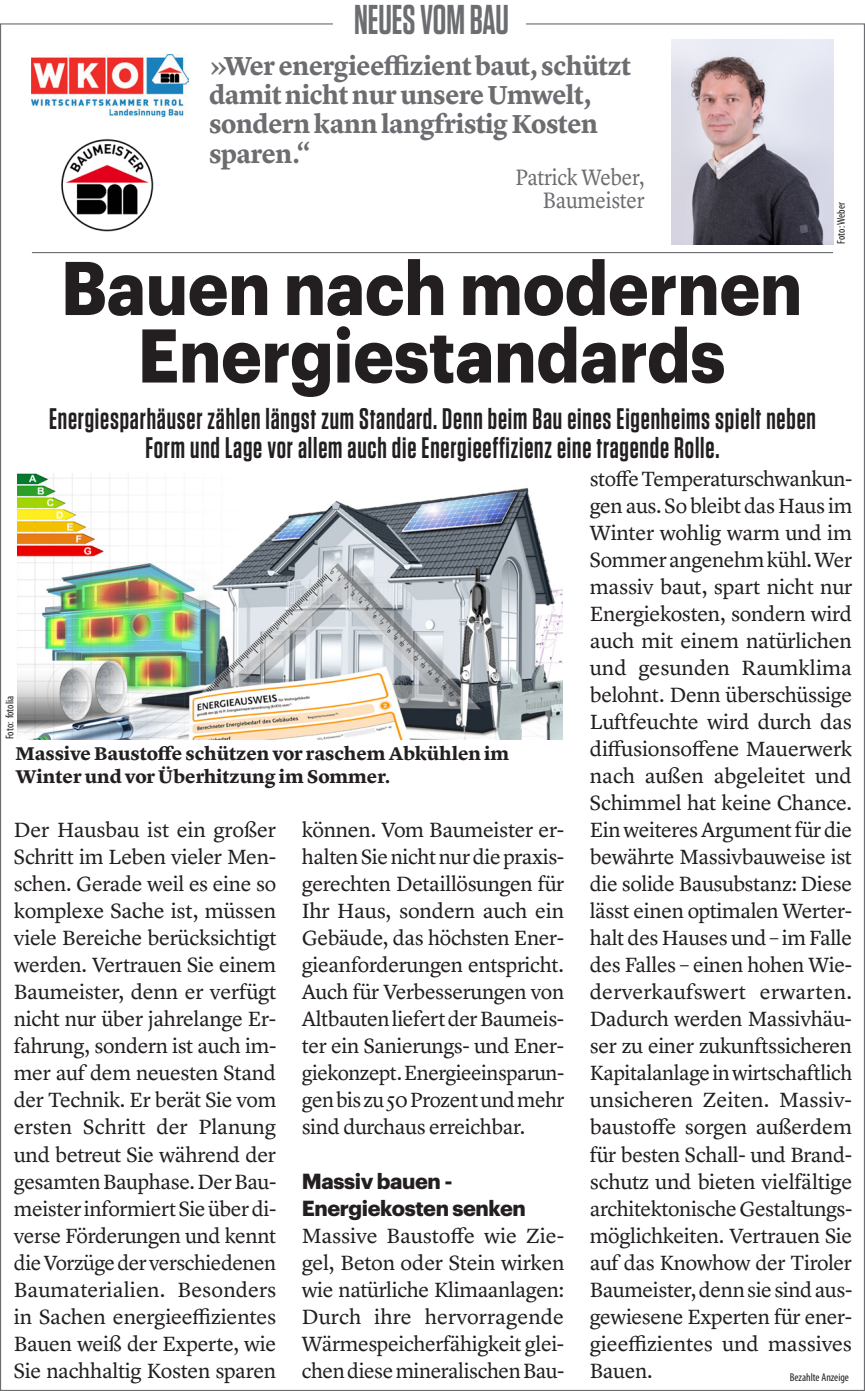
<style>
.page{position:relative;width:865px;height:1391px;background:#fff}
.page>*{position:absolute;margin:0;border:0;box-sizing:border-box;transform-origin:0 0}
.t1{font:700 74.25px/67.5px "Graphik";color:#231f20;text-align:center;scale:.91 1}
.t2{font:600 41.62px "Tungsten";color:#6c6d70;scale:.86 1}
.t3{font:600 29.7px/29.2px "Tungsten";letter-spacing:.03em;color:#231f20;text-align:center;scale:.91 1}
.t4{font:700 27px/29.2px "Lyon Text";letter-spacing:-.01em;color:#6c6d70;scale:.95 1}
.t5{font:23.18px/22.7px "Lyon Text";letter-spacing:-.01em;color:#6c6d70;text-align:right;scale:.9 1}
.t6{font:21.38px/27px "Lyon Text";letter-spacing:-.02em;color:#231f20;text-align:justify}
.t7{font:700 21.38px/27px "Graphik";letter-spacing:-.02em;color:#231f20}
.t8{font:700 19.12px/22.5px "Lyon Text";color:#231f20}
.t9{font:condensed 11.25px "Myriad Pro";color:#231f20}
</style>
<div class="page">
<hr style="left:32px;top:252px;width:800px;height:1px;background:#6c6d70">
<img style="left:61px;top:139px;width:93px;height:93px">
<img style="left:32px;top:54px;width:156px;height:62px">
<img style="left:671px;top:40px;width:161px;height:204px">
<img style="left:18px;top:474px;width:544px;height:265px">
<h2 class="t2" style="left:354px;top:-3px;width:182px">NEUES VOM BAU</h2>
<p class="t4" style="left:209px;top:49px;width:445px">»Wer energieeffizient baut, schützt damit nicht nur unsere Umwelt, sondern kann langfristig Kosten sparen.“</p>
<p class="t5" style="left:515px;top:164px;width:145px">Patrick Weber,<br>Baumeister</p>
<h1 class="t1" style="left:61px;top:248px;width:815px">Bauen nach modernen<br>Energiestandards</h1>
<h3 class="t3" style="left:49px;top:404px;width:844px">Energiesparhäuser zählen längst zum Standard. Denn beim Bau eines Eigenheims spielt neben<br>Form und Lage vor allem auch die Energieeffizienz eine tragende Rolle.</h3>
<p class="t9" style="left:833px;top:243px;width:42px;rotate:-90deg">Foto: Weber</p>
<p class="t9" style="left:3px;top:739px;width:45px;rotate:-90deg">Foto: fotolia</p>
<p class="t8" style="left:16px;top:741px;width:495px">Massive Baustoffe schützen vor raschem Abkühlen im<br>Winter und vor Überhitzung im Sommer.</p>
<p class="t6" style="left:14px;top:815px;width:264px">Der Hausbau ist ein großer Schritt im Leben vieler Men&shy;schen. Gerade weil es eine so komplexe Sache ist, müssen viele Bereiche berücksichtigt werden. Vertrauen Sie einem Baumeister, denn er verfügt nicht nur über jahrelange Er&shy;fahrung, sondern ist auch im&shy;mer auf dem neuesten Stand der Technik. Er berät Sie vom ersten Schritt der Planung und betreut Sie während der gesamten Bauphase. Der Bau&shy;meister informiert Sie über di&shy;verse Förderungen und kennt die Vorzüge der verschiedenen Baumaterialien. Besonders in Sachen energieeffizientes Bauen weiß der Experte, wie Sie nachhaltig Kosten sparen</p>
<p class="t6" style="left:302px;top:815px;width:264px">können. Vom Baumeister er&shy;halten Sie nicht nur die praxis&shy;gerechten Detaillösungen für Ihr Haus, sondern auch ein Gebäude, das höchsten Ener&shy;gieanforderungen entspricht.<br>Auch für Verbesserungen von Altbauten liefert der Baumeis&shy;ter ein Sanierungs- und Ener&shy;giekonzept. Energieeinsparun&shy;gen bis zu 50 Prozent und mehr sind durchaus erreichbar.</p>
<p class="t7" style="left:302px;top:1165px;width:225px">Massiv bauen -<br>Energiekosten senken</p>
<p class="t6" style="left:302px;top:1220px;width:264px">Massive Baustoffe wie Zie&shy;gel, Beton oder Stein wirken wie natürliche Klimaanlagen:<br>Durch ihre hervorragende Wärmespeicherfähigkeit glei&shy;chen diese mineralischen Bau-</p>
<p class="t6" style="left:589px;top:464px;width:264px">stoffe Temperaturschwankun&shy;gen aus. So bleibt das Haus im Winter wohlig warm und im Sommer angenehm kühl. Wer massiv baut, spart nicht nur Energiekosten, sondern wird auch mit einem natürlichen und gesunden Raumklima belohnt. Denn überschüssige Luftfeuchte wird durch das diffusionsoffene Mauerwerk nach außen abgeleitet und Schimmel hat keine Chance.<br>Ein weiteres Argument für die bewährte Massivbauweise ist die solide Bausubstanz: Diese lässt einen optimalen Werter&shy;halt des Hauses und – im Falle des Falles – einen hohen Wie&shy;derverkaufswert erwarten.<br>Dadurch werden Massivhäu&shy;ser zu einer zukunftssicheren Kapitalanlage in wirtschaftlich unsicheren Zeiten. Massiv&shy;baustoffe sorgen außerdem für besten Schall- und Brand&shy;schutz und bieten vielfältige architektonische Gestaltungs&shy;möglichkeiten. Vertrauen Sie auf das Knowhow der Tiroler Baumeister, denn sie sind aus&shy;gewiesene Experten für ener&shy;gieeffizientes und massives Bauen.</p>
<p class="t9" style="left:789px;top:1370px;width:61px">Bezahlte Anzeige</p>
</div>
